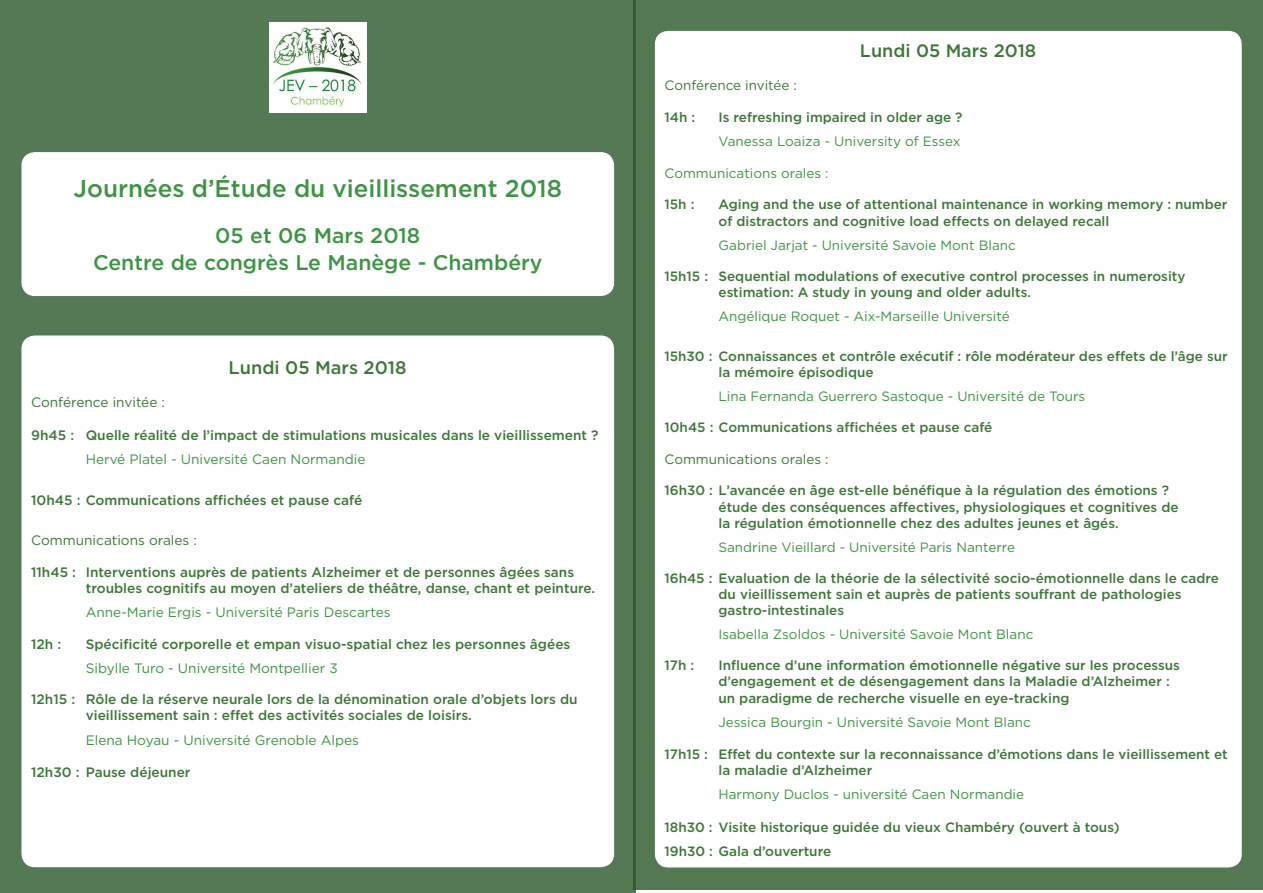
<style>
.page{position:relative;width:1263px;height:893px;background:#fff}
.page>*{position:absolute;margin:0;border:0;box-sizing:border-box;transform-origin:0 0}
.t1{font:500 24.3px "Gotham";color:#3e9443}
.t2{font:500 21.15px/27.3px "Gotham";color:#3e9443;text-align:center}
.t3{font:500 18.15px "Gotham";color:#3d7638}
.t4{font:500 18px "Gotham";color:#3d7638}
.t5{font:500 13.65px/16.4px "Gotham";color:#3d7638}
.t6{font:13.65px "Gotham";color:#3e9443}
.t7{font:13.65px "Gotham";color:#3d7638}
.t8{font:500 13.5px/16.2px "Gotham";color:#3d7638}
.t9{font:13.5px "Gotham";color:#3e9443}
.t10{font:13.5px "Gotham";color:#3d7638}
</style>
<div class="page">
<div style="left:0;top:0;width:636px;height:893px;background:#557954"></div>
<div style="left:22px;top:336px;width:591px;height:531px;background:#fff;border-radius:13px"></div>
<div style="left:22px;top:153px;width:591px;height:142px;background:#fff;border-radius:13px"></div>
<div style="left:21px;top:152px;width:593px;height:144px;border:1px solid #fff;border-radius:13px"></div>
<img style="left:269px;top:22px;width:97px;height:91px">
<div style="left:634px;top:0;width:629px;height:889px;background:#537852"></div>
<div style="left:655px;top:31px;width:586px;height:836px;background:#fff;border-radius:13px"></div>
<h1 class="t1" style="left:74px;top:173px;width:490px">Journées d’Étude du vieillissement 2018</h1>
<h2 class="t2" style="left:93px;top:221px;width:451px">05 et 06 Mars 2018<br>Centre de congrès Le Manège - Chambéry</h2>
<h3 class="t3" style="left:229px;top:356px;width:179px">Lundi 05 Mars 2018</h3>
<p class="t7" style="left:31px;top:394px;width:135px">Conférence invitée :</p>
<p class="t5" style="left:31px;top:427px;width:569px">9h45 : Quelle réalité de l’impact de stimulations musicales dans le vieillissement ?</p>
<p class="t6" style="left:86px;top:451px;width:281px">Hervé Platel - Université Caen Normandie</p>
<p class="t5" style="left:31px;top:492px;width:333px">10h45 : Communications affichées et pause café</p>
<p class="t7" style="left:31px;top:532px;width:167px">Communications orales :</p>
<p class="t5" style="left:86px;top:563px;width:511px;text-indent:-55px">11h45 : Interventions auprès de patients Alzheimer et de personnes âgées sans troubles cognitifs au moyen d’ateliers de théâtre, danse, chant et peinture.</p>
<p class="t6" style="left:86px;top:604px;width:306px">Anne-Marie Ergis - Université Paris Descartes</p>
<p class="t5" style="left:31px;top:635px;width:32px">12h :</p>
<p class="t5" style="left:86px;top:635px;width:486px">Spécificité corporelle et empan visuo-spatial chez les personnes âgées</p>
<p class="t6" style="left:86px;top:659px;width:254px">Sibylle Turo - Université Montpellier 3</p>
<p class="t5" style="left:86px;top:691px;width:493px;text-indent:-55px">12h15 : Rôle de la réserve neurale lors de la dénomination orale d’objets lors du vieillissement sain : effet des activités sociales de loisirs.</p>
<p class="t6" style="left:86px;top:731px;width:275px">Elena Hoyau - Université Grenoble Alpes</p>
<p class="t5" style="left:31px;top:764px;width:161px">12h30 : Pause déjeuner</p>
<h3 class="t4" style="left:860px;top:39px;width:178px">Lundi 05 Mars 2018</h3>
<p class="t10" style="left:664px;top:76px;width:134px">Conférence invitée :</p>
<p class="t8" style="left:664px;top:109px;width:32px">14h :</p>
<p class="t8" style="left:718px;top:109px;width:246px">Is refreshing impaired in older age ?</p>
<p class="t9" style="left:718px;top:133px;width:243px">Vanessa Loaiza - University of Essex</p>
<p class="t9" style="left:664px;top:165px;width:166px">Communications orales :</p>
<p class="t8" style="left:664px;top:196px;width:31px">15h :</p>
<p class="t8" style="left:718px;top:196px;width:510px">Aging and the use of attentional maintenance in working memory : number of distractors and cognitive load effects on delayed recall</p>
<p class="t9" style="left:718px;top:236px;width:299px">Gabriel Jarjat - Université Savoie Mont Blanc</p>
<p class="t8" style="left:718px;top:267px;width:468px;text-indent:-54px">15h15 : Sequential modulations of executive control processes in numerosity estimation: A study in young and older adults.</p>
<p class="t9" style="left:718px;top:307px;width:293px">Angélique Roquet - Aix-Marseille Université</p>
<p class="t8" style="left:718px;top:348px;width:511px;text-indent:-54px">15h30 : Connaissances et contrôle exécutif : rôle modérateur des effets de l’âge sur la mémoire épisodique</p>
<p class="t9" style="left:718px;top:388px;width:368px">Lina Fernanda Guerrero Sastoque - Université de Tours</p>
<p class="t8" style="left:664px;top:419px;width:329px">10h45 : Communications affichées et pause café</p>
<p class="t10" style="left:664px;top:451px;width:166px">Communications orales :</p>
<p class="t8" style="left:718px;top:482px;width:462px;text-indent:-54px">16h30 : L’avancée en âge est-elle bénéfique à la régulation des émotions ? étude des conséquences affectives, physiologiques et cognitives de la régulation émotionnelle chez des adultes jeunes et âgés.</p>
<p class="t9" style="left:718px;top:538px;width:298px">Sandrine Vieillard - Université Paris Nanterre</p>
<p class="t8" style="left:718px;top:570px;width:502px;text-indent:-54px">16h45 : Evaluation de la théorie de la sélectivité socio-émotionnelle dans le cadre du vieillissement sain et auprès de patients souffrant de pathologies gastro-intestinales</p>
<p class="t9" style="left:718px;top:626px;width:316px">Isabella Zsoldos - Université Savoie Mont Blanc</p>
<p class="t8" style="left:664px;top:657px;width:31px">17h :</p>
<p class="t8" style="left:718px;top:657px;width:463px">Influence d’une information émotionnelle négative sur les processus d’engagement et de désengagement dans la Maladie d’Alzheimer : un paradigme de recherche visuelle en eye-tracking</p>
<p class="t9" style="left:718px;top:713px;width:314px">Jessica Bourgin - Université Savoie Mont Blanc</p>
<p class="t8" style="left:718px;top:746px;width:511px;text-indent:-54px">17h15 : Effet du contexte sur la reconnaissance d’émotions dans le vieillissement et la maladie d’Alzheimer</p>
<p class="t9" style="left:718px;top:786px;width:307px">Harmony Duclos - université Caen Normandie</p>
<p class="t8" style="left:664px;top:815px;width:457px;line-height:24px">18h30 : Visite historique guidée du vieux Chambéry (ouvert à tous)<br>19h30 : Gala d’ouverture</p>
</div>
